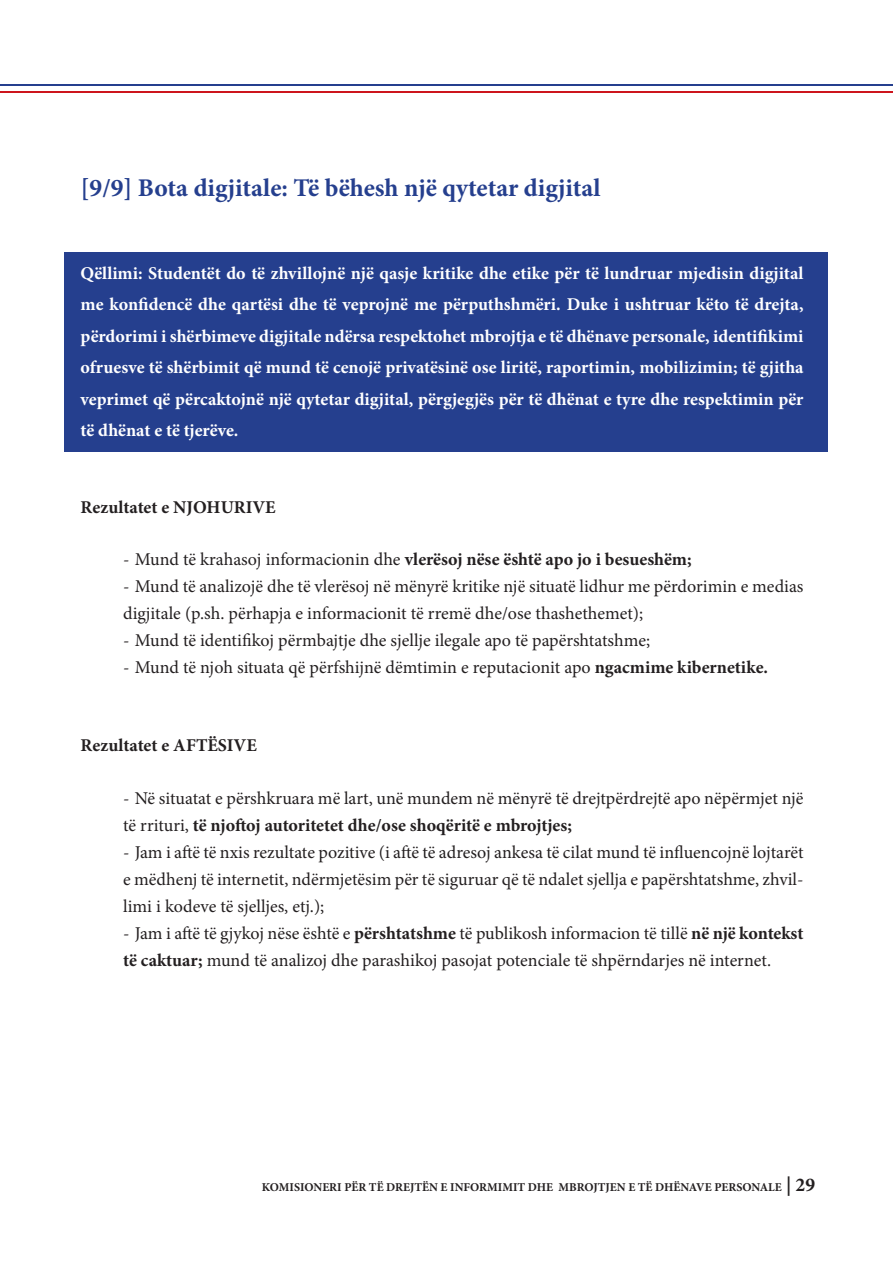
<style>
.page{position:relative;width:893px;height:1263px;background:#fff}
.page>*{position:absolute;margin:0;border:0;box-sizing:border-box;transform-origin:0 0}
.t1{font:700 25.5px "Minion Pro";color:#253f8e}
.t2{font:18px/27px "Minion Pro";color:#231f20}
.t3{font:700 18px/31.5px "Minion Pro";color:#fff;text-align:justify}
.t4{font:700 18px "Minion Pro";color:#231f20}
.t5{font:700 12px "Minion Pro";color:#231f20}
.s1{font-weight:400}
.s2{font-weight:700}
.s3{font-size:19.5px}
</style>
<div class="page">
<hr style="left:0;top:84px;width:893px;height:2px;background:#253f8e">
<hr style="left:0;top:91px;width:893px;height:2px;background:#cd151d">
<div style="left:64px;top:253px;width:764px;height:199px;background:#253f8e"></div>
<h1 class="t1" style="left:81px;top:170px;width:521px">[9/9] Bota digjitale: Të bëhesh një qytetar digjital</h1>
<p class="t3" style="left:81px;top:257px;width:724px">Qëllimi: Studentët do të zhvillojnë një qasje kritike dhe etike për të lundruar mjedisin digjital me konfidencë dhe qartësi dhe të veprojnë me përputhshmëri. Duke i ushtruar këto të drejta, përdorimi i shërbimeve digjitale ndërsa respektohet mbrojtja e të dhënave personale, identifikimi ofruesve të shërbimit që mund të cenojë privatësinë ose liritë, raportimin, mobilizimin; të gjitha veprimet që përcaktojnë një qytetar digjital, përgjegjës për të dhënat e tyre dhe respektimin për të dhënat e të tjerëve.</p>
<p class="t4" style="left:81px;top:494px;width:197px">Rezultatet e NJOHURIVE</p>
<p class="t4" style="left:123px;top:547px;width:570px"><span class="s1">- Mund të krahasoj informacionin dhe</span> vlerësoj nëse është apo jo i besueshëm;</p>
<p class="t2" style="left:123px;top:573px;width:682px">- Mund të analizojë dhe të vlerësoj në mënyrë kritike një situatë lidhur me përdorimin e medias digjitale (p.sh. përhapja e informacionit të rremë dhe/ose thashethemet);</p>
<p class="t2" style="left:123px;top:627px;width:528px">- Mund të identifikoj përmbajtje dhe sjellje ilegale apo të papërshtatshme;</p>
<p class="t2" style="left:123px;top:654px;width:646px">- Mund të njoh situata që përfshijnë dëmtimin e reputacionit apo <span class="s2">ngacmime kibernetike.</span></p>
<p class="t4" style="left:81px;top:733px;width:178px">Rezultatet e AFTËSIVE</p>
<p class="t2" style="left:123px;top:784px;width:682px">- Në situatat e përshkruara më lart, unë mundem në mënyrë të drejtpërdrejtë apo nëpërmjet një të rrituri, <span class="s2">të njoftoj autoritetet dhe/ose shoqëritë e mbrojtjes;</span></p>
<p class="t2" style="left:123px;top:838px;width:682px;text-align:justify">- Jam i aftë të nxis rezultate pozitive (i aftë të adresoj ankesa të cilat mund të influencojnë lojtarët e mëdhenj të internetit, ndërmjetësim për të siguruar që të ndalet sjellja e papërshtatshme, zhvil&shy;limi i kodeve të sjelljes, etj.);</p>
<p class="t2" style="left:123px;top:919px;width:682px">- Jam i aftë të gjykoj nëse është e <span class="s2">përshtatshme</span> të publikosh informacion të tillë <span class="s2">në një kontekst të caktuar;</span> mund të analizoj dhe parashikoj pasojat potenciale të shpërndarjes në internet.</p>
<p class="t5" style="left:262px;top:1178px;width:555px">KOMISIONERI PËR TË DREJTËN E INFORMIMIT DHE MBROJTJEN E TË DHËNAVE PERSONALE <span class="s3">| 29</span></p>
</div>
